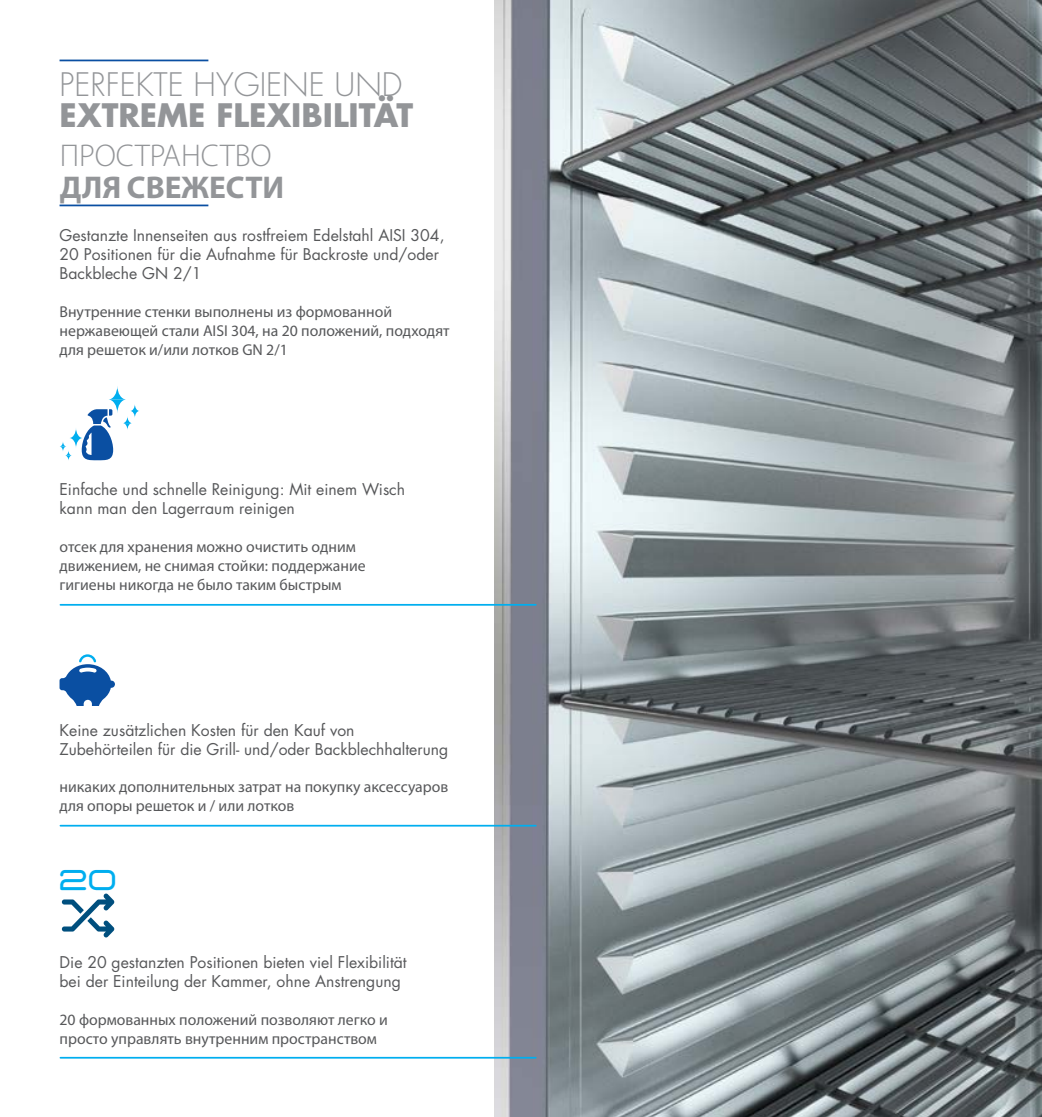
<style>
.page{position:relative;width:1042px;height:1117px;background:#fff}
.page>*{position:absolute;margin:0;border:0;box-sizing:border-box;transform-origin:0 0}
.t1{font:700 31.5px "Futura Std";color:#939598}
.t2{font:300 31.5px "Futura Std";color:#939598}
.t3{font:300 31.5px "Myriad Pro";color:#939598}
.t4{font:700 31.5px "Myriad Pro";color:#939598}
.Normale{font:29.22px "D3 Euronism";color:#00aeef}
.t5{font:15.75px/18.9px "Myriad Pro";color:#57585a}
.t6{font:15.75px/18.9px "Futura Std";color:#57585a}
</style>
<div class="page">
<img style="left:494px;top:0;width:548px;height:1116px">
<hr style="left:60px;top:60px;width:148px;height:1px;background:#0a4fa2">
<hr style="left:60px;top:204px;width:148px;height:2px;background:#0a4fa2">
<hr style="left:60px;top:603px;width:476px;height:2px;background:#00aeef">
<hr style="left:60px;top:824px;width:476px;height:2px;background:#00aeef">
<hr style="left:60px;top:1056px;width:476px;height:2px;background:#00aeef">
<svg style="left:60px;top:386px;width:79px;height:75px"></svg>
<svg style="left:60px;top:654px;width:55px;height:51px"></svg>
<svg style="left:62px;top:893px;width:52px;height:44px"></svg>
<p class="t2" style="left:60px;top:65px;width:344px">PERFEKTE HYGIENE UND</p>
<p class="t1" style="left:60px;top:94px;width:355px">EXTREME FLEXIBILITÄT</p>
<p class="t3" style="left:60px;top:136px;width:213px">ПРОСТРАНСТВО</p>
<p class="t4" style="left:60px;top:169px;width:226px">ДЛЯ СВЕЖЕСТИ</p>
<p class="t6" style="left:60px;top:226px;width:386px">Gestanzte Innenseiten aus rostfreiem Edelstahl AISI 304,<br>20 Positionen für die Aufnahme für Backroste und/oder<br>Backbleche GN 2/1</p>
<p class="t5" style="left:60px;top:302px;width:392px">Внутренние стенки выполнены из формованной нержавеющей стали AISI 304, на 20 положений, подходят для решеток и/или лотков GN 2/1</p>
<p class="t6" style="left:60px;top:480px;width:347px">Einfache und schnelle Reinigung: Mit einem Wisch kann man den Lagerraum reinigen</p>
<p class="t5" style="left:60px;top:537px;width:308px">отсек для хранения можно очистить одним движением, не снимая стойки: поддержание гигиены никогда не было таким быстрым</p>
<p class="t6" style="left:60px;top:720px;width:390px">Keine zusätzlichen Kosten für den Kauf von<br>Zubehörteilen für die Grill- und/oder Backblechhalterung</p>
<p class="t5" style="left:60px;top:777px;width:390px">никаких дополнительных затрат на покупку аксессуаров для опоры решеток и / или лотков</p>
<p class="Normale" style="left:60px;top:869px;width:58px">20</p>
<p class="t6" style="left:60px;top:953px;width:349px">Die 20 gestanzten Positionen bieten viel Flexibilität bei der Einteilung der Kammer, ohne Anstrengung</p>
<p class="t5" style="left:60px;top:1010px;width:330px">20 формованных положений позволяют легко и просто управлять внутренним пространством</p>
</div>
